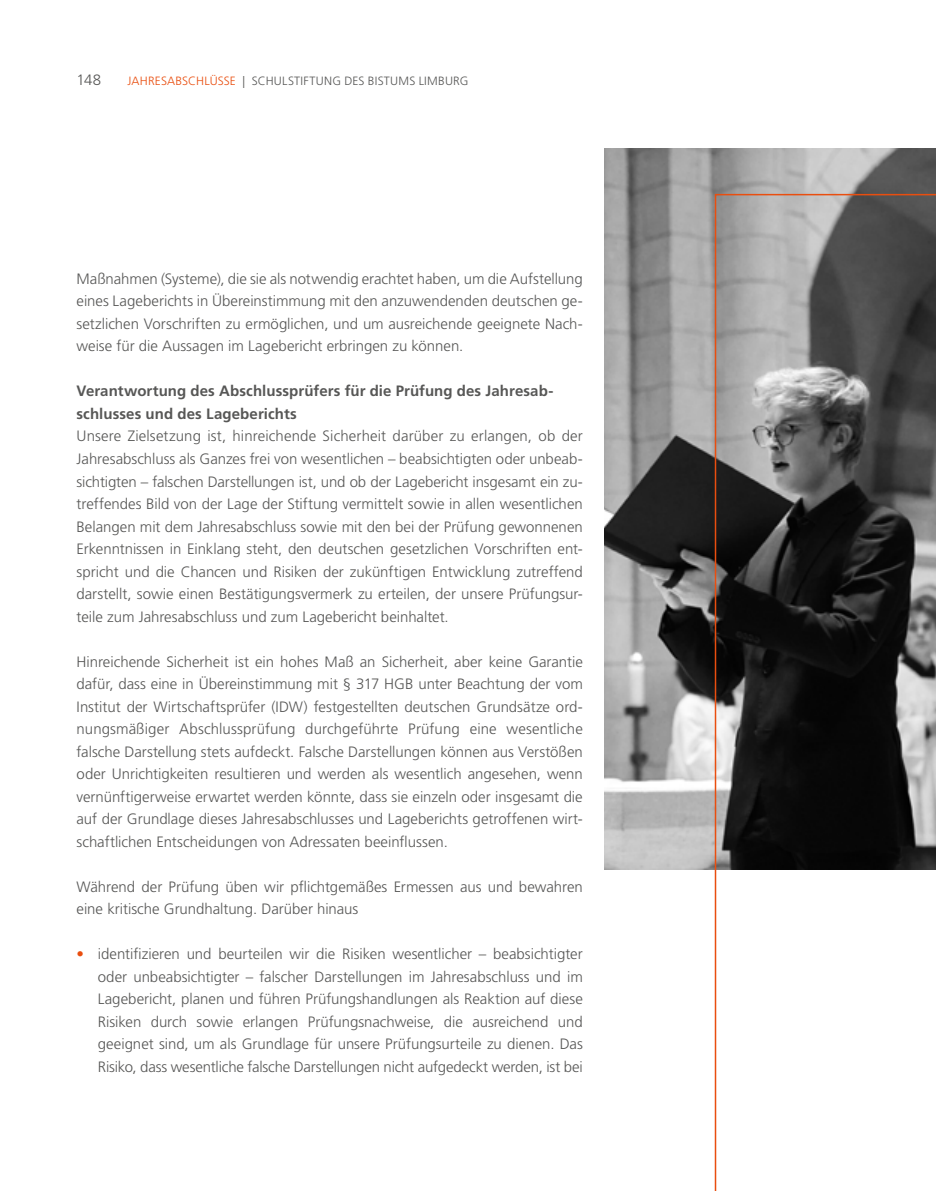
<style>
.page{position:relative;width:936px;height:1191px;background:#fff}
.page>*{position:absolute;margin:0;border:0;box-sizing:border-box;transform-origin:0 0}
.t1{font:300 15px/22.5px "Frutiger LT Pro";letter-spacing:-.005em;color:#575756;text-align:justify}
.t2{font:700 15px/22.5px "Frutiger LT Pro";letter-spacing:.005em;color:#575756}
.t3{font:300 12px "Frutiger LT Pro";letter-spacing:.02em;color:#575756}
.s1{color:#e94e0f}
</style>
<div class="page">
<img style="left:604px;top:149px;width:331px;height:720px">
<svg style="left:714px;top:194px;width:221px;height:997px"></svg>
<p class="t1" style="left:77px;top:68px;width:26px">148</p>
<p class="t3" style="left:128px;top:74px;width:342px"><span class="s1">JAHRESABSCHLÜSSE</span> | SCHULSTIFTUNG DES BISTUMS LIMBURG</p>
<p class="t1" style="left:77px;top:267px;width:507px">Maßnahmen (Systeme), die sie als notwendig erachtet haben, um die Aufstellung eines Lageberichts in Übereinstimmung mit den anzuwendenden deutschen ge&shy;setzlichen Vorschriften zu ermöglichen, und um ausreichende geeignete Nach&shy;weise für die Aussagen im Lagebericht erbringen zu können.</p>
<p class="t2" style="left:77px;top:380px;width:478px">Verantwortung des Abschlussprüfers für die Prüfung des Jahresab&shy;schlusses und des Lageberichts</p>
<p class="t1" style="left:77px;top:425px;width:508px">Unsere Zielsetzung ist, hinreichende Sicherheit darüber zu erlangen, ob der Jahresabschluss als Ganzes frei von wesentlichen – beabsichtigten oder unbeab&shy;sichtigten – falschen Darstellungen ist, und ob der Lagebericht insgesamt ein zu&shy;treffendes Bild von der Lage der Stiftung vermittelt sowie in allen wesentlichen Belangen mit dem Jahresabschluss sowie mit den bei der Prüfung gewonnenen Erkenntnissen in Einklang steht, den deutschen gesetzlichen Vorschriften ent&shy;spricht und die Chancen und Risiken der zukünftigen Entwicklung zutreffend darstellt, sowie einen Bestätigungsvermerk zu erteilen, der unsere Prüfungsur&shy;teile zum Jahresabschluss und zum Lagebericht beinhaltet.</p>
<p class="t1" style="left:77px;top:650px;width:508px">Hinreichende Sicherheit ist ein hohes Maß an Sicherheit, aber keine Garantie dafür, dass eine in Übereinstimmung mit § 317 HGB unter Beachtung der vom Institut der Wirtschaftsprüfer (IDW) festgestellten deutschen Grundsätze ord&shy;nungsmäßiger Abschlussprüfung durchgeführte Prüfung eine wesentliche falsche Darstellung stets aufdeckt. Falsche Darstellungen können aus Verstößen oder Unrichtigkeiten resultieren und werden als wesentlich angesehen, wenn vernünftigerweise erwartet werden könnte, dass sie einzeln oder insgesamt die auf der Grundlage dieses Jahresabschlusses und Lageberichts getroffenen wirt&shy;schaftlichen Entscheidungen von Adressaten beeinflussen.</p>
<p class="t1" style="left:77px;top:875px;width:507px">Während der Prüfung üben wir pflichtgemäßes Ermessen aus und bewahren eine kritische Grundhaltung. Darüber hinaus</p>
<p class="t1" style="left:98px;top:942px;width:486px;text-indent:-21px"><span class="s1">•</span> identifizieren und beurteilen wir die Risiken wesentlicher – beabsichtigter oder unbeabsichtigter – falscher Darstellungen im Jahresabschluss und im Lagebericht, planen und führen Prüfungshandlungen als Reaktion auf diese Risiken durch sowie erlangen Prüfungsnachweise, die ausreichend und geeignet sind, um als Grundlage für unsere Prüfungsurteile zu dienen. Das Risiko, dass wesentliche falsche Darstellungen nicht aufgedeckt werden, ist bei</p>
</div>
